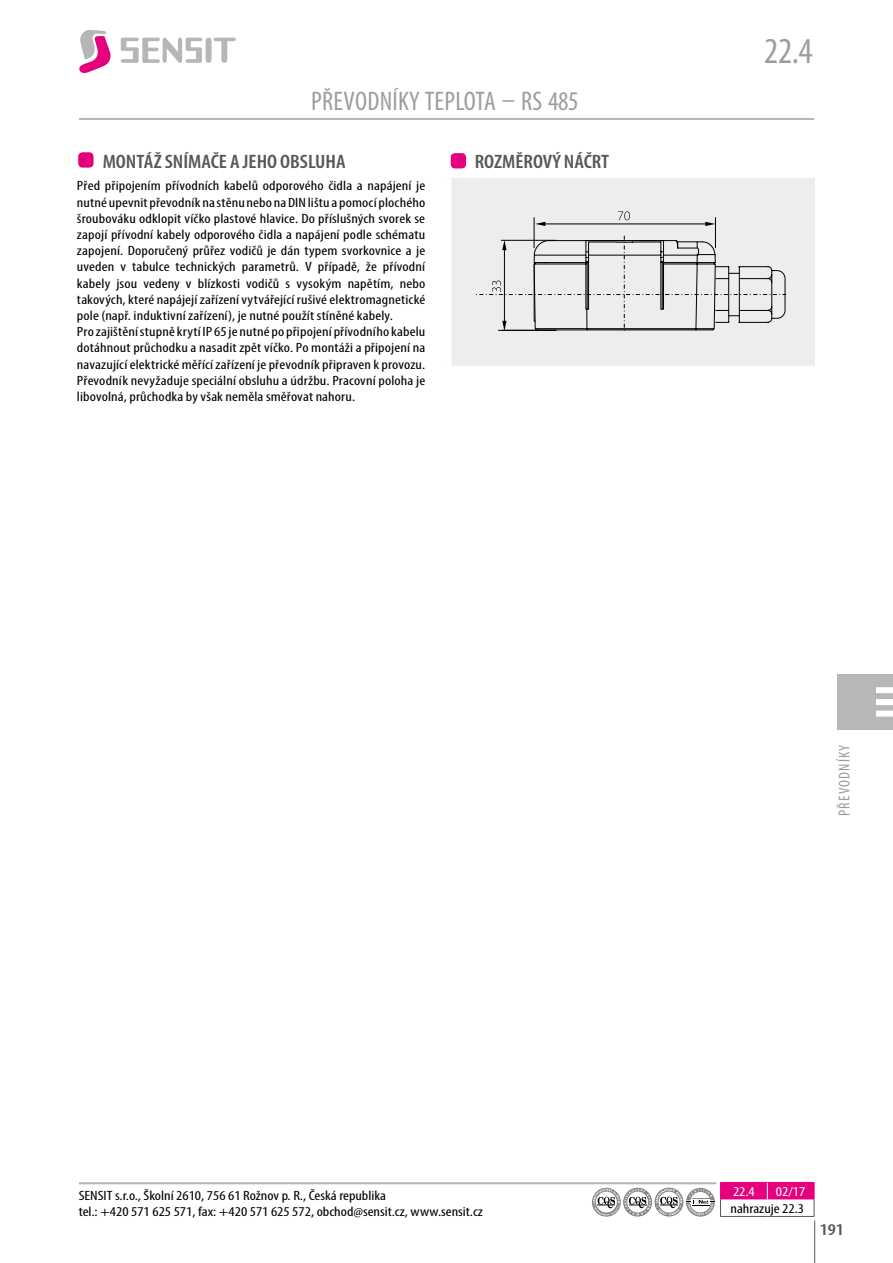
<style>
.page{position:relative;width:893px;height:1263px;background:#fff}
.page>*{position:absolute;margin:0;border:0;box-sizing:border-box;transform-origin:0 0}
.t1{font:condensed 36.6px "Myriad Pro";color:#9d9d9c}
.t2{font:condensed 27px "Myriad Pro";letter-spacing:.01em;color:#9d9d9c}
.t3{font:600 condensed 19.5px "Myriad Pro";color:#575756;scale:1.1 1}
.t4{font:600 condensed 16.5px "Myriad Pro";color:#575756;scale:1.2 1}
.t5{font:condensed 15.6px "Myriad Pro";letter-spacing:.07em;color:#9d9d9c}
.t6{font:condensed 13.5px/16.2px "Myriad Pro";letter-spacing:.005em;color:#000;scale:1.2 1}
.t7{font:condensed 13.5px "Myriad Pro";color:#fff;scale:1.2 1}
</style>
<div class="page">
<hr style="left:814px;top:1220px;width:1px;height:43px;background:#575756">
<svg style="left:79px;top:30px;width:32px;height:43px"></svg>
<div style="left:206px;top:38px;width:6px;height:25px;background:#b7b6b6;border-radius:3px"></div>
<svg style="left:214px;top:38px;width:22px;height:25px"></svg>
<svg style="left:121px;top:38px;width:81px;height:25px"></svg>
<hr style="left:80px;top:118px;width:733px;height:2px;background:#b7b6b6">
<hr style="left:80px;top:1182px;width:635px;height:2px;background:#b7b6b6">
<div style="left:838px;top:674px;width:55px;height:55px;background:#b7b7b7"></div>
<div style="left:876px;top:687px;width:17px;height:6px;background:#fff"></div>
<div style="left:876px;top:699px;width:17px;height:6px;background:#fff"></div>
<div style="left:876px;top:711px;width:17px;height:6px;background:#fff"></div>
<div style="left:78px;top:152px;width:16px;height:16px;background:#e6007d;border-radius:4px"></div>
<svg style="left:592px;top:1182px;width:223px;height:35px"></svg>
<div style="left:451px;top:153px;width:15px;height:15px;background:#e6007d;border-radius:4px"></div>
<div style="left:445px;top:177px;width:370px;height:189px;background:#ededed"></div>
<div style="left:438px;top:178px;width:13px;height:188px;background:#fff"></div>
<hr style="left:438px;top:177px;width:377px;height:1px;background:#fff">
<hr style="left:544px;top:223px;width:162px;height:1px;background:#000">
<svg style="left:535px;top:222px;width:10px;height:4px"></svg>
<svg style="left:705px;top:222px;width:10px;height:4px"></svg>
<hr style="left:715px;top:217px;width:1px;height:31px;background:#000">
<hr style="left:534px;top:217px;width:1px;height:31px;background:#000">
<svg style="left:476px;top:236px;width:310px;height:95px"></svg>
<svg style="left:618px;top:211px;width:12px;height:9px"></svg>
<h2 class="t2" style="left:311px;top:84px;width:269px">Př evodníky teplota – RS 485</h2>
<h3 class="t3" style="left:103px;top:149px;width:222px">MONTÁŽ SNÍMAČE A JEHO OBSLUHA</h3>
<p class="t6" style="left:77px;top:178px;width:292px">Před připojením přívodních kabelů odporového čidla a napájení je nutné upevnit převodník na stěnu nebo na DIN lištu a pomocí plochého šroubováku odklopit víčko plastové hlavice. Do příslušných svorek se zapojí přívodní kabely odporového čidla a napájení podle schématu zapojení. Doporučený průřez vodičů je dán typem svorkovnice a je uveden v tabulce technických parametrů. V případě, že přívodní kabely jsou vedeny v blízkosti vodičů s vysokým napětím, nebo takových, které napájejí zařízení vytvářející rušivé elektromagnetické pole (např. induktivní zařízení), je nutné použít stíněné kabely.<br>Pro zajištění stupně krytí IP 65 je nutné po připojení přívodního kabelu dotáhnout průchodku a nasadit zpět víčko. Po montáži a připojení na navazující elektrické měřící zařízení je převodník připraven k provozu.<br>Převodník nevyžaduje speciální obsluhu a údržbu. Pracovní poloha je libovolná, průchodka by však neměla směřovat nahoru.</p>
<h3 class="t3" style="left:475px;top:150px;width:124px">ROZMĚROVÝ NÁČRT</h3>
<h1 class="t1" style="left:764px;top:28px;width:50px">22.4</h1>
<p class="t5" style="left:835px;top:816px;width:73px;rotate:-90deg">PŘEVODNÍKY</p>
<p class="t6" style="left:79px;top:1187px;width:338px">SENSIT s.r.o., Školní 2610, 756 61 Rožnov p. R., Česká republika<br>tel.: +420 571 625 571, fax: +420 571 625 572, obchod@sensit.cz, www.sensit.cz</p>
<p class="t7" style="left:733px;top:1183px;width:20px">22.4</p>
<p class="t7" style="left:776px;top:1183px;width:26px">02/17</p>
<p class="t6" style="left:730px;top:1200px;width:63px">nahrazuje 22.3</p>
<p class="t4" style="left:820px;top:1219px;width:22px">191</p>
</div>
